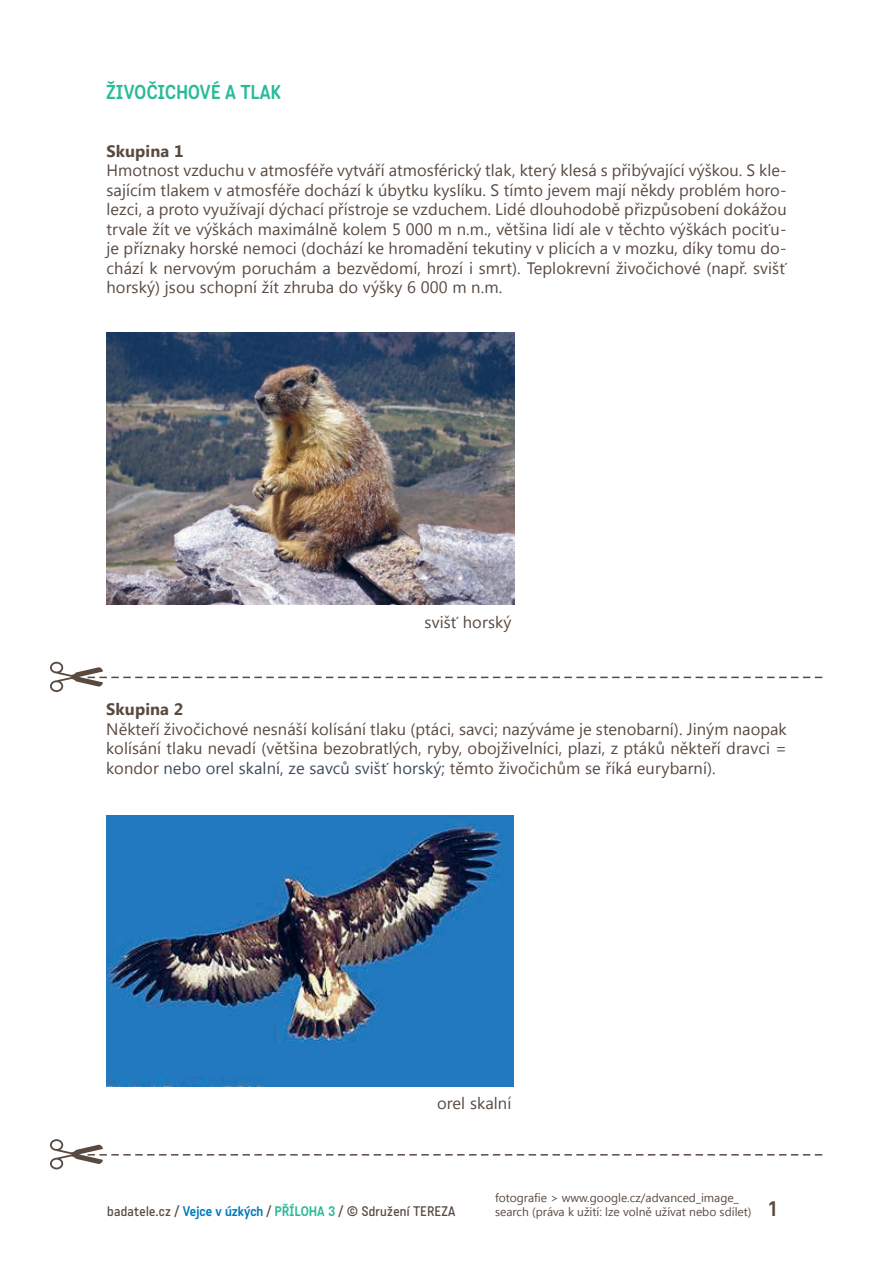
<style>
.page{position:relative;width:893px;height:1263px;background:#fff}
.page>*{position:absolute;margin:0;border:0;box-sizing:border-box;transform-origin:0 0}
.t1{font:21px "Vafle Classic";color:#594a41}
.t2{font:700 19.5px "Katarine Std";color:#2abb98}
.t3{font:16.5px/19.5px "Segoe UI";letter-spacing:.005em;color:#594a41;text-align:justify}
.t4{font:700 16.5px "Segoe UI";letter-spacing:.005em;color:#594a41}
.t5{font:500 13.5px "Katarine Std";letter-spacing:.02em;color:#594a41}
.t6{font:12px/14.4px "Segoe UI";color:#594a41}
.s1{color:#3f4c5d}
.s2{font-weight:700;color:#007aba}
.s3{font-weight:700;color:#2abb98}
</style>
<div class="page">
<img style="left:106px;top:332px;width:408px;height:272px">
<img style="left:106px;top:815px;width:407px;height:271px">
<svg style="left:50px;top:662px;width:772px;height:30px"></svg>
<svg style="left:50px;top:1139px;width:772px;height:30px"></svg>
<p class="t2" style="left:106px;top:79px;width:176px">ŽIVOČICHOVÉ A TLAK</p>
<p class="t4" style="left:106px;top:139px;width:79px">Skupina 1</p>
<p class="t3" style="left:106px;top:160px;width:682px">Hmotnost vzduchu v atmosféře vytváří atmosférický tlak, který klesá s přibývající výškou. S kle&shy;sajícím tlakem v atmosféře dochází k úbytku kyslíku. S tímto jevem mají někdy problém horo&shy;lezci, a proto využívají dýchací přístroje se vzduchem. Lidé dlouhodobě přizpůsobení dokážou trvale žít ve výškách maximálně kolem 5 000 m n.m., většina lidí ale v těchto výškách pociťu&shy;je příznaky horské nemoci (dochází ke hromadění tekutiny v plicích a v mozku, díky tomu do&shy;chází k nervovým poruchám a bezvědomí, hrozí i smrt). Teplokrevní živočichové (např. svišť horský) jsou schopní žít zhruba do výšky 6 000 m n.m.</p>
<p class="t3" style="left:425px;top:611px;width:88px">svišť horský</p>
<p class="t4" style="left:106px;top:697px;width:79px">Skupina 2</p>
<p class="t3" style="left:106px;top:718px;width:682px">Někteří živočichové nesnáší kolísání tlaku (ptáci, savci; nazýváme je stenobarní). Jiným naopak kolísání tlaku nevadí (většina bezobratlých, ryby, obojživelníci, plazi, z ptáků někteří dravci = kondor <span class="s1">nebo orel skalní, ze savců svišť horský</span>; těmto živočichům se říká eurybarní).</p>
<p class="t3" style="left:437px;top:1093px;width:76px">orel skalní</p>
<p class="t6" style="left:495px;top:1189px;width:258px">fotografie &gt; www.google.cz/advanced_image_ search (práva k užití: lze volně užívat nebo sdílet)</p>
<p class="t5" style="left:107px;top:1202px;width:350px">badatele.cz / <span class="s2">Vejce v úzkých</span> / <span class="s3">PŘÍLOHA 3</span> / © Sdružení TEREZA</p>
<p class="t1" style="left:769px;top:1196px;width:9px">1</p>
</div>
